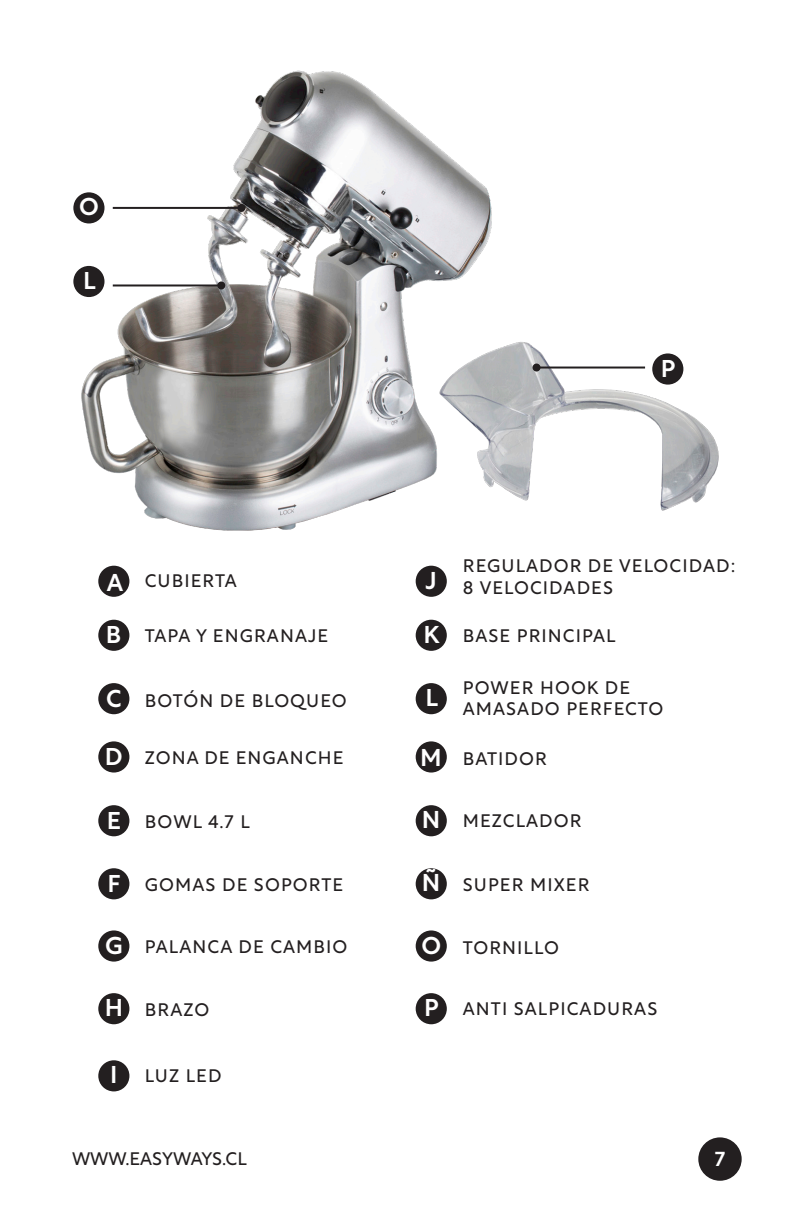
<style>
.page{position:relative;width:792px;height:1224px;background:#fff}
.page>*{position:absolute;margin:0;border:0;box-sizing:border-box;transform-origin:0 0}
.t1{font:500 24px "Rustica";color:#fff}
.t2{font:500 20px "Rustica";color:#fff}
.t3{font:18px "Rustica";letter-spacing:.06em;color:#231f20}
.t4{font:18px "Rustica";color:#231f20}
</style>
<div class="page">
<div style="left:698px;top:1137px;width:44px;height:44px;background:#231f20;border-radius:50%"></div>
<img style="left:512px;top:342px;width:207px;height:169px">
<img style="left:73px;top:70px;width:439px;height:461px">
<div style="left:98px;top:566px;width:31px;height:31px;background:#231f20;border-radius:50%"></div>
<div style="left:98px;top:620px;width:31px;height:31px;background:#231f20;border-radius:50%"></div>
<div style="left:98px;top:683px;width:31px;height:31px;background:#231f20;border-radius:50%"></div>
<div style="left:98px;top:741px;width:31px;height:32px;background:#231f20;border-radius:50%"></div>
<div style="left:98px;top:805px;width:31px;height:31px;background:#231f20;border-radius:50%"></div>
<div style="left:98px;top:868px;width:31px;height:31px;background:#231f20;border-radius:50%"></div>
<div style="left:416px;top:620px;width:31px;height:31px;background:#231f20;border-radius:50%"></div>
<div style="left:98px;top:930px;width:31px;height:32px;background:#231f20;border-radius:50%"></div>
<div style="left:98px;top:993px;width:31px;height:31px;background:#231f20;border-radius:50%"></div>
<div style="left:98px;top:1060px;width:31px;height:31px;background:#231f20;border-radius:50%"></div>
<div style="left:416px;top:566px;width:31px;height:31px;background:#231f20;border-radius:50%"></div>
<div style="left:73px;top:192px;width:32px;height:31px;background:#231f20;border-radius:50%"></div>
<div style="left:416px;top:683px;width:31px;height:31px;background:#231f20;border-radius:50%"></div>
<div style="left:416px;top:741px;width:31px;height:32px;background:#231f20;border-radius:50%"></div>
<div style="left:416px;top:805px;width:31px;height:31px;background:#231f20;border-radius:50%"></div>
<div style="left:416px;top:868px;width:31px;height:31px;background:#231f20;border-radius:50%"></div>
<div style="left:416px;top:930px;width:31px;height:32px;background:#231f20;border-radius:50%"></div>
<div style="left:416px;top:993px;width:31px;height:31px;background:#231f20;border-radius:50%"></div>
<div style="left:73px;top:266px;width:32px;height:31px;background:#231f20;border-radius:50%"></div>
<hr style="left:113px;top:284px;width:108px;height:2px;background:#231f20">
<div style="left:217px;top:281px;width:8px;height:8px;background:#231f20;border-radius:50%"></div>
<hr style="left:113px;top:207px;width:128px;height:2px;background:#231f20">
<div style="left:237px;top:204px;width:8px;height:8px;background:#231f20;border-radius:50%"></div>
<div style="left:652px;top:353px;width:31px;height:32px;background:#231f20;border-radius:50%"></div>
<hr style="left:537px;top:367px;width:108px;height:2px;background:#231f20">
<div style="left:533px;top:364px;width:8px;height:8px;background:#231f20;border-radius:50%"></div>
<p class="t1" style="left:79px;top:186px;width:21px">O</p>
<p class="t1" style="left:83px;top:260px;width:14px">L</p>
<p class="t1" style="left:107px;top:561px;width:18px">A</p>
<p class="t3" style="left:145px;top:565px;width:94px">CUBIERTA</p>
<p class="t1" style="left:106px;top:614px;width:17px">B</p>
<p class="t3" style="left:145px;top:620px;width:185px">TAPA Y ENGRANAJE</p>
<p class="t1" style="left:106px;top:677px;width:17px">C</p>
<p class="t3" style="left:145px;top:685px;width:203px">BOTÓN DE BLOQUEO</p>
<p class="t1" style="left:105px;top:736px;width:19px">D</p>
<p class="t3" style="left:145px;top:742px;width:200px">ZONA DE ENGANCHE</p>
<p class="t1" style="left:107px;top:799px;width:16px">E</p>
<p class="t3" style="left:145px;top:806px;width:106px">BOWL 4.7 L</p>
<p class="t1" style="left:108px;top:863px;width:15px">F</p>
<p class="t3" style="left:145px;top:869px;width:200px">GOMAS DE SOPORTE</p>
<p class="t1" style="left:105px;top:924px;width:19px">G</p>
<p class="t3" style="left:145px;top:931px;width:204px">PALANCA DE CAMBIO</p>
<p class="t1" style="left:105px;top:987px;width:20px">H</p>
<p class="t3" style="left:145px;top:994px;width:66px">BRAZO</p>
<p class="t1" style="left:110px;top:1054px;width:9px">I</p>
<p class="t3" style="left:145px;top:1060px;width:78px">LUZ LED</p>
<p class="t1" style="left:661px;top:347px;width:16px">P</p>
<p class="t3" style="left:463px;top:550px;width:274px">REGULADOR DE VELOCIDAD:</p>
<p class="t1" style="left:426px;top:559px;width:13px">J</p>
<p class="t3" style="left:463px;top:572px;width:152px">8 VELOCIDADES</p>
<p class="t1" style="left:423px;top:614px;width:18px">K</p>
<p class="t3" style="left:463px;top:620px;width:154px">BASE PRINCIPAL</p>
<p class="t1" style="left:425px;top:677px;width:14px">L</p>
<p class="t3" style="left:463px;top:672px;width:169px">POWER HOOK DE</p>
<p class="t3" style="left:463px;top:693px;width:202px">AMASADO PERFECTO</p>
<p class="t1" style="left:420px;top:737px;width:23px">M</p>
<p class="t3" style="left:463px;top:743px;width:86px">BATIDOR</p>
<p class="t1" style="left:422px;top:799px;width:20px">N</p>
<p class="t3" style="left:463px;top:805px;width:120px">MEZCLADOR</p>
<p class="t1" style="left:422px;top:862px;width:20px">Ñ</p>
<p class="t3" style="left:463px;top:869px;width:128px">SUPER MIXER</p>
<p class="t1" style="left:421px;top:924px;width:21px">O</p>
<p class="t3" style="left:463px;top:933px;width:98px">TORNILLO</p>
<p class="t1" style="left:424px;top:987px;width:16px">P</p>
<p class="t3" style="left:463px;top:993px;width:196px">ANTI SALPICADURAS</p>
<p class="t4" style="left:72px;top:1143px;width:176px">WWW.EASYWAYS.CL</p>
<p class="t2" style="left:715px;top:1141px;width:12px">7</p>
</div>
